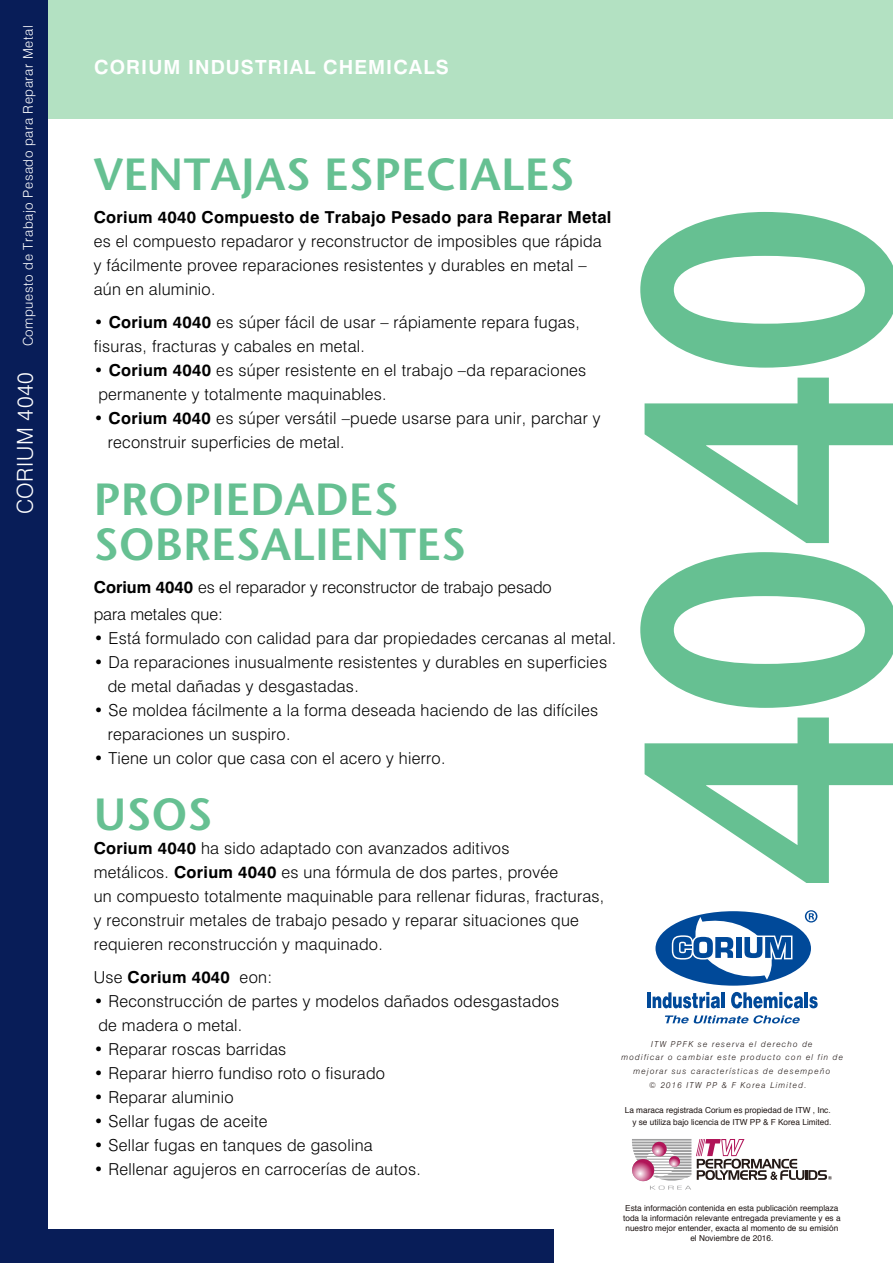
<style>
.page{position:relative;width:893px;height:1263px;background:#fff}
.page>*{position:absolute;margin:0;border:0;box-sizing:border-box;transform-origin:0 0}
.t1{font:600 356.4px "Stone Sans";color:#66c092;scale:.85 1}
.t2{font:600 45px/44.8px "Stone Sans";letter-spacing:.005em;color:#66c092}
.t3{font:700 19.5px "Swiss 721 BT";letter-spacing:.055em;color:#fff}
.t4{font:300 16.5px/24px "Swiss 721 BT";letter-spacing:.015em;color:#000}
.t5{font:700 16.5px "Swiss 721 BT";letter-spacing:.02em;color:#000}
.t6{font:300 13.35px "Swiss 721 BT";letter-spacing:.045em;color:#fff}
.t7{font:8.25px/9.9px "Helvetica";color:#1f1614;text-align:right}
.t8{font:italic 300 8.25px/13.6px "Swiss 721 BT";letter-spacing:.145em;color:#1f1614;text-align:center}
.t9{font:italic 300 8.25px "Swiss 721 BT";letter-spacing:.145em;color:#231815}
.s1{font-size:21.9px}
.s2{font-weight:700}
.s3{font-weight:300}
.s4{color:#231815}
.s5{color:#201714}
</style>
<div class="page">
<div style="left:0;top:0;width:892px;height:119px;background:#b3e1c2"></div>
<div style="left:0;top:1230px;width:554px;height:33px;background:#081d58"></div>
<div style="left:0;top:0;width:48px;height:1263px;background:#081d58"></div>
<svg style="left:632px;top:1139px;width:199px;height:51px"></svg>
<svg style="left:665px;top:1015px;width:135px;height:9px"></svg>
<hr style="left:647px;top:992px;width:3px;height:16px;background:#004999">
<svg style="left:652px;top:992px;width:68px;height:16px"></svg>
<hr style="left:721px;top:992px;width:3px;height:16px;background:#004999">
<svg style="left:731px;top:992px;width:72px;height:16px"></svg>
<hr style="left:804px;top:992px;width:3px;height:16px;background:#004999">
<svg style="left:809px;top:996px;width:8px;height:12px"></svg>
<div style="left:655px;top:911px;width:156px;height:75px;background:#004999;border-radius:50%"></div>
<svg style="left:671px;top:917px;width:121px;height:63px"></svg>
<svg style="left:804px;top:910px;width:13px;height:13px"></svg>
<p class="t6" style="left:20px;top:514px;width:490px;rotate:-90deg"><span class="s1">CORIUM 4040</span> Compuesto de Trabajo Pesado para Reparar Metal</p>
<p class="t3" style="left:94px;top:55px;width:356px">CORIUM INDUSTRIAL CHEMICALS</p>
<h2 class="t2" style="left:94px;top:151px;width:482px">VENTAJAS ESPECIALES</h2>
<p class="t5" style="left:94px;top:207px;width:519px">Corium 4040 Compuesto de Trabajo Pesado para Reparar Metal</p>
<p class="t4" style="left:94px;top:229px;width:509px">es el compuesto repadaror y reconstructor de imposibles que rápida y fácilmente provee reparaciones resistentes y durables en metal – aún en aluminio.</p>
<p class="t4" style="left:94px;top:310px;width:487px"><span class="s2">• Corium 4040</span> es súper fácil de usar – rápiamente repara fugas, fisuras, fracturas y cabales en metal.</p>
<p class="t4" style="left:94px;top:358px;width:494px">• <span class="s2">Corium 4040</span> es súper resistente en el trabajo –da reparaciones permanente y totalmente maquinables.</p>
<p class="t4" style="left:108px;top:406px;width:494px;text-indent:-14px">• <span class="s2">Corium 4040</span> es súper versátil –puede usarse para unir, parchar y reconstruir superficies de metal.</p>
<h2 class="t2" style="left:94px;top:477px;width:374px">PROPIEDADES<br>SOBRESALIENTES</h2>
<p class="t4" style="left:94px;top:574px;width:459px;line-height:26.8px"><span class="s2">Corium 4040</span> es el reparador y reconstructor de trabajo pesado para metales que:</p>
<p class="t4" style="left:94px;top:626px;width:524px">• Está formulado con calidad para dar propiedades cercanas al metal.</p>
<p class="t4" style="left:108px;top:650px;width:501px;text-indent:-14px">• Da reparaciones inusualmente resistentes y durables en superficies de metal dañadas y desgastadas.</p>
<p class="t4" style="left:108px;top:698px;width:492px;text-indent:-14px">• Se moldea fácilmente a la forma deseada haciendo de las difíciles reparaciones un suspiro.</p>
<p class="t4" style="left:94px;top:746px;width:353px">• Tiene un color que casa con el acero y hierro.</p>
<h2 class="t2" style="left:94px;top:791px;width:120px">USOS</h2>
<p class="t4" style="left:94px;top:836px;width:512px"><span class="s2">Corium 4040</span> ha sido adaptado con avanzados aditivos<br>metálicos. <span class="s2">Corium 4040</span> es una fórmula de dos partes, provée<br>un compuesto totalmente maquinable para rellenar fiduras, fracturas, y reconstruir metales de trabajo pesado y reparar situaciones que requieren reconstrucción y maquinado.</p>
<p class="t5" style="left:94px;top:967px;width:180px"><span class="s3">Use</span> Corium 4040 <span class="s3">eon:</span></p>
<p class="t4" style="left:94px;top:989px;width:467px">• Reconstrucción de partes y modelos dañados odesgastados de madera o metal.</p>
<p class="t4" style="left:94px;top:1037px;width:194px">• Reparar roscas barridas</p>
<p class="t4" style="left:94px;top:1061px;width:293px">• Reparar hierro fundiso roto o fisurado</p>
<p class="t4" style="left:94px;top:1085px;width:141px">• Reparar aluminio</p>
<p class="t4" style="left:94px;top:1109px;width:175px">• Sellar fugas de aceite</p>
<p class="t4" style="left:94px;top:1133px;width:280px">• Sellar fugas en tanques de gasolina</p>
<p class="t4" style="left:94px;top:1157px;width:328px">• Rellenar agujeros en carrocerías de autos.</p>
<h1 class="t1" style="left:548px;top:890px;width:810px;rotate:-90deg">4040</h1>
<p class="t8" style="left:621px;top:1037px;width:223px"><span class="s4">ITW PPFK</span> se reserva el derecho de<br>modificar o cambiar este producto con el fin de mejorar sus características de desempeño</p>
<p class="t9" style="left:649px;top:1080px;width:159px">© 2016 ITW PP &amp; F Korea Limited.</p>
<p class="t7" style="left:624px;top:1105px;width:208px;line-height:12px">La maraca registrada Corium es propiedad de ITW , Inc. y se utiliza bajo licencia de <span class="s4">ITW PP &amp; F Korea Limited.</span></p>
<p class="t7" style="left:623px;top:1203px;width:219px;text-align:center">Esta información contenida en esta publicación reemplaza toda la información relevante entregada previamente y es a nuestro mejor entender, exacta al momento de su emisión el <span class="s5">Noviembre</span> de 2016.</p>
</div>
